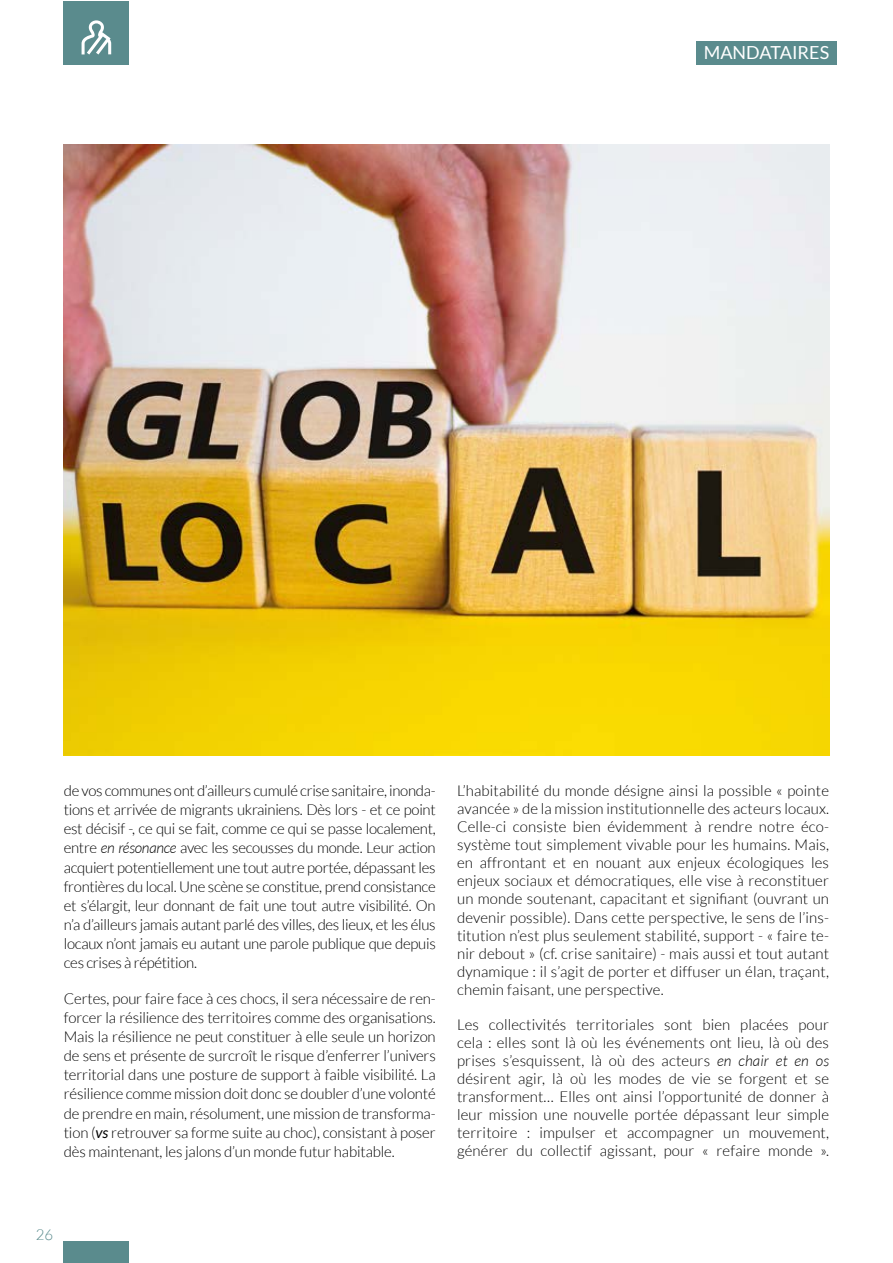
<style>
.page{position:relative;width:893px;height:1263px;background:#fff}
.page>*{position:absolute;margin:0;border:0;box-sizing:border-box;transform-origin:0 0}
.t1{font:18px "Lato";color:#fff}
.t2{font:300 15px/18px "Lato";letter-spacing:-.01em;color:#000;text-align:justify}
.t3{font:300 15px "Lato";color:#5a8b8d}
.s1{font-style:italic}
.s2{font-weight:400;font-style:italic}
</style>
<div class="page">
<div style="left:64px;top:1241px;width:65px;height:22px;background:#5a8b8d"></div>
<img style="left:64px;top:145px;width:765px;height:610px">
<div style="left:64px;top:1px;width:65px;height:63px;background:#5a8b8d"></div>
<div style="left:696px;top:41px;width:141px;height:23px;background:#5a8b8d"></div>
<svg style="left:82px;top:20px;width:29px;height:35px"></svg>
<p class="t1" style="left:704px;top:41px;width:127px">MANDATAIRES</p>
<p class="t2" style="left:64px;top:781px;width:373px;line-height:19px">de vos communes ont d’ailleurs cumulé crise sanitaire, inonda&shy;tions et arrivée de migrants ukrainiens. Dès lors - et ce point est décisif -, ce qui se fait, comme ce qui se passe localement, entre <span class="s1">en résonance</span> avec les secousses du monde. Leur action acquiert potentiellement une tout autre portée, dépassant les frontières du local. Une scène se constitue, prend consistance et s’élargit, leur donnant de fait une tout autre visibilité. On n’a d’ailleurs jamais autant parlé des villes, des lieux, et les élus locaux n’ont jamais eu autant une parole publique que depuis ces crises à répétition.</p>
<p class="t2" style="left:64px;top:989px;width:374px;line-height:19px">Certes, pour faire face à ces chocs, il sera nécessaire de ren&shy;forcer la résilience des territoires comme des organisations.<br>Mais la résilience ne peut constituer à elle seule un horizon de sens et présente de surcroît le risque d’enferrer l’univers territorial dans une posture de support à faible visibilité. La résilience comme mission doit donc se doubler d’une volonté de prendre en main, résolument, une mission de transforma&shy;tion (<span class="s2">vs</span> retrouver sa forme suite au choc), consistant à poser dès maintenant, les jalons d’un monde futur habitable.</p>
<p class="t2" style="left:457px;top:781px;width:373px">L’habitabilité du monde désigne ainsi la possible « pointe avancée » de la mission institutionnelle des acteurs locaux.<br>Celle-ci consiste bien évidemment à rendre notre éco&shy;système tout simplement vivable pour les humains. Mais, en affrontant et en nouant aux enjeux écologiques les enjeux sociaux et démocratiques, elle vise à reconstituer un monde soutenant, capacitant et signifiant (ouvrant un devenir possible). Dans cette perspective, le sens de l’ins&shy;titution n’est plus seulement stabilité, support - « faire te&shy;nir debout » (cf. crise sanitaire) - mais aussi et tout autant dynamique : il s’agit de porter et diffuser un élan, traçant, chemin faisant, une perspective.</p>
<p class="t2" style="left:457px;top:1015px;width:374px">Les collectivités territoriales sont bien placées pour cela : elles sont là où les événements ont lieu, là où des prises s’esquissent, là où des acteurs <span class="s1">en chair et en os </span>désirent agir, là où les modes de vie se forgent et se transforment… Elles ont ainsi l’opportunité de donner à leur mission une nouvelle portée dépassant leur simple territoire : impulser et accompagner un mouvement, générer du collectif agissant, pour « refaire monde ».</p>
<p class="t3" style="left:36px;top:1225px;width:19px">26</p>
</div>
